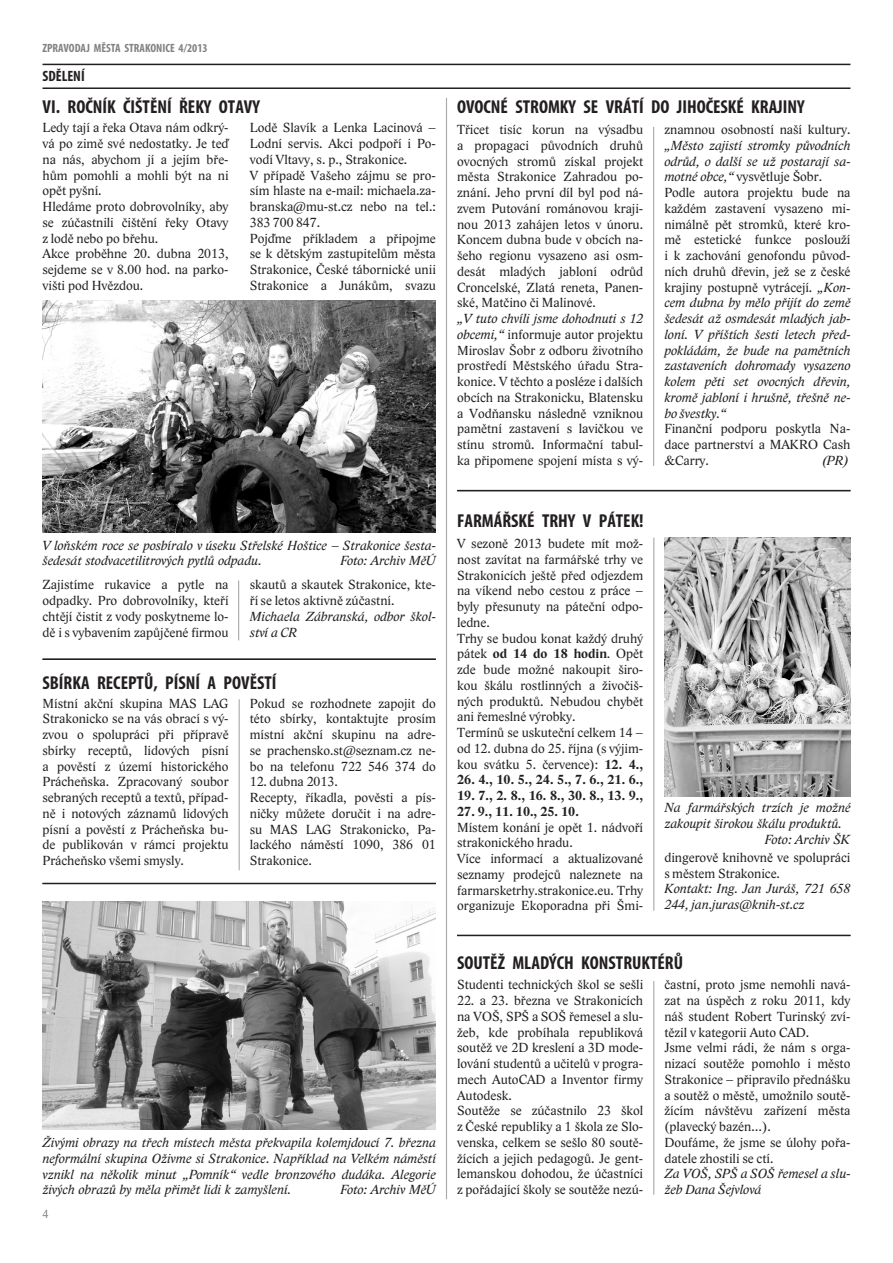
<style>
.page{position:relative;width:893px;height:1263px;background:#fff}
.page>*{position:absolute;margin:0;border:0;box-sizing:border-box;transform-origin:0 0}
.TITULEK{font:700 condensed 18.75px "Myriad Pro";color:#231f20}
.Rada_města{font:700 condensed 15px "Myriad Pro";color:#231f20}
.Body_text{font:13.5px/15.8px "Lido STFCE";color:#231f20;text-align:justify}
.Body_text-2{font:italic 13.5px/15.8px "Lido STFCE";color:#231f20;text-align:justify}
.popiska{font:italic 13.5px/15.8px "Lido STFCE";color:#231f20}
.Body_text-3{font:700 13.5px "Lido STFCE";color:#231f20}
.podpis{font:italic 13.5px/15.8px "Lido STFCE";color:#231f20}
.ZAHLAVI{font:700 condensed 12px "Myriad Pro";color:#808285}
.numero_vlevo{font:12px "Lido STFCE";color:#808285}
.s1{font-style:italic}
.s2{font-style:normal}
.s3{font-weight:700}
</style>
<div class="page">
<hr style="left:43px;top:64px;width:807px;height:1px;background:#231f20">
<hr style="left:43px;top:87px;width:807px;height:2px;background:#231f20">
<img style="left:664px;top:537px;width:186px;height:259px">
<hr style="left:653px;top:538px;width:1px;height:373px;background:#a8a9ad">
<hr style="left:653px;top:127px;width:1px;height:339px;background:#a8a9ad">
<hr style="left:43px;top:658px;width:393px;height:2px;background:#231f20">
<hr style="left:446px;top:98px;width:1px;height:1101px;background:#a8a9ad">
<hr style="left:238px;top:581px;width:1px;height:59px;background:#a8a9ad">
<img style="left:43px;top:300px;width:393px;height:232px">
<hr style="left:457px;top:935px;width:393px;height:1px;background:#231f20">
<hr style="left:239px;top:699px;width:1px;height:171px;background:#a8a9ad">
<hr style="left:653px;top:981px;width:1px;height:213px;background:#a8a9ad">
<hr style="left:43px;top:883px;width:393px;height:1px;background:#231f20">
<hr style="left:457px;top:490px;width:393px;height:1px;background:#231f20">
<img style="left:43px;top:901px;width:393px;height:228px">
<p class="ZAHLAVI" style="left:43px;top:40px;width:167px">ZPRAVODAJ MĚSTA STRAKONICE 4/2013</p>
<p class="Rada_města" style="left:43px;top:67px;width:44px">SDĚLENÍ</p>
<p class="TITULEK" style="left:43px;top:95px;width:219px">VI. ROČNÍK ČIŠTĚNÍ ŘEKY OTAVY</p>
<p class="Body_text" style="left:43px;top:120px;width:188px">Ledy tají a řeka Otava nám odkrý&shy;vá po zimě své nedostatky. Je teď na nás, abychom jí a jejím bře&shy;hům pomohli a mohli být na ni opět pyšní.</p>
<p class="Body_text" style="left:43px;top:199px;width:188px">Hledáme proto dobrovolníky, aby se zúčastnili čištění řeky Otavy z lodě nebo po břehu.</p>
<p class="Body_text" style="left:43px;top:246px;width:188px">Akce proběhne 20. dubna 2013, sejdeme se v 8.00 hod. na parko&shy;višti pod Hvězdou.</p>
<p class="Body_text" style="left:250px;top:120px;width:188px">Lodě Slavík a Lenka Lacinová – Lodní servis. Akci podpoří i Po&shy;vodí Vltavy, s. p., Strakonice.</p>
<p class="Body_text" style="left:250px;top:167px;width:188px">V případě Vašeho zájmu se pro&shy;sím hlaste na e-mail: michaela.za&shy;branska@mu-st.cz nebo na tel.:<br>383 700 847.</p>
<p class="Body_text" style="left:250px;top:230px;width:188px">Pojďme příkladem a připojme se k dětským zastupitelům města Strakonice, České tábornické unii Strakonice a Junákům, svazu</p>
<p class="popiska" style="left:43px;top:537px;width:395px">V loňském roce se posbíralo v úseku Střelské Hoštice – Strakonice šesta&shy;šedesát stodvacetilitrových pytlů odpadu.</p>
<p class="popiska" style="left:341px;top:553px;width:97px">Foto: Archiv MěÚ</p>
<p class="Body_text" style="left:43px;top:577px;width:188px">Zajistíme rukavice a pytle na odpadky. Pro dobrovolníky, kteří chtějí čistit z vody poskytneme lo&shy;dě i s vybavením zapůjčené firmou</p>
<p class="Body_text" style="left:250px;top:577px;width:188px">skautů a skautek Strakonice, kte&shy;ří se letos aktivně zúčastní.</p>
<p class="podpis" style="left:250px;top:608px;width:188px">Michaela Zábranská, odbor škol&shy;ství a CR</p>
<p class="TITULEK" style="left:43px;top:670px;width:235px">SBÍRKA RECEPTŮ, PÍSNÍ A POVĚSTÍ</p>
<p class="Body_text" style="left:43px;top:695px;width:188px">Místní akční skupina MAS LAG Strakonicko se na vás obrací s vý&shy;zvou o spolupráci při přípravě sbírky receptů, lidových písní a pověstí z území historického Prácheňska. Zpracovaný soubor sebraných receptů a textů, případ&shy;ně i notových záznamů lidových písní a pověstí z Prácheňska bu&shy;de publikován v rámci projektu Prácheňsko všemi smysly.</p>
<p class="Body_text" style="left:250px;top:695px;width:188px">Pokud se rozhodnete zapojit do této sbírky, kontaktujte prosím místní akční skupinu na adre&shy;se prachensko.st@seznam.cz ne&shy;bo na telefonu 722 546 374 do</p>
<p class="Body_text" style="left:250px;top:774px;width:89px">12. dubna 2013.</p>
<p class="Body_text" style="left:250px;top:790px;width:188px">Recepty, říkadla, pověsti a pís&shy;ničky můžete doručit i na adre&shy;su MAS LAG Strakonicko, Pa&shy;lackého náměstí 1090, 386 01<br>Strakonice.</p>
<p class="popiska" style="left:43px;top:1135px;width:395px;text-align:justify">Živými obrazy na třech místech města překvapila kolemjdoucí 7. března neformální skupina Oživme si Strakonice. Například na Velkém náměstí vznikl na několik minut „Pomník“ vedle bronzového dudáka. Alegorie živých obrazů by měla přimět lidi k zamyšlení.</p>
<p class="popiska" style="left:341px;top:1182px;width:97px">Foto: Archiv MěÚ</p>
<p class="numero_vlevo" style="left:43px;top:1207px;width:8px">4</p>
<p class="TITULEK" style="left:457px;top:95px;width:349px">OVOCNÉ STROMKY SE VRÁTÍ DO JIHOČESKÉ KRAJINY</p>
<p class="Body_text" style="left:457px;top:122px;width:188px">Třicet tisíc korun na výsadbu a propagaci původních druhů ovocných stromů získal projekt města Strakonice Zahradou po&shy;znání. Jeho první díl byl pod ná&shy;zvem Putování románovou kraji&shy;nou 2013 zahájen letos v únoru.<br>Koncem dubna bude v obcích na&shy;šeho regionu vysazeno asi osm&shy;desát mladých jabloní odrůd Croncelské, Zlatá reneta, Panen&shy;ské, Matčino či Malinové.</p>
<p class="Body_text" style="left:457px;top:311px;width:188px"><span class="s1">„V tuto chvíli jsme dohodnuti s 12 obcemi,“</span> informuje autor projektu Miroslav Šobr z odboru životního prostředí Městského úřadu Stra&shy;konice. V těchto a posléze i dalších obcích na Strakonicku, Blatensku a Vodňansku následně vzniknou pamětní zastavení s lavičkou ve stínu stromů. Informační tabul&shy;ka připomene spojení místa s vý-</p>
<p class="TITULEK" style="left:457px;top:509px;width:188px">FARMÁŘSKÉ TRHY V PÁTEK!</p>
<p class="Body_text-2" style="left:664px;top:122px;width:188px"><span class="s2">znamnou osobností naší kultury. </span>„Město zajistí stromky původních odrůd, o další se už postarají sa&shy;motné obce,“ <span class="s2">vysvětluje Šobr.</span></p>
<p class="Body_text-2" style="left:664px;top:185px;width:188px"><span class="s2">Podle autora projektu bude na každém zastavení vysazeno mi&shy;nimálně pět stromků, které kro&shy;mě estetické funkce poslouží i k zachování genofondu původ&shy;ních druhů dřevin, jež se z české krajiny postupně vytrácejí.</span> „Kon&shy;cem dubna by mělo přijít do země šedesát až osmdesát mladých jab&shy;loní. V příštích šesti letech před&shy;pokládám, že bude na pamětních zastaveních dohromady vysazeno kolem pěti set ovocných dřevin, kromě jabloní i hrušně, třešně ne&shy;bo švestky.“</p>
<p class="Body_text" style="left:664px;top:421px;width:188px">Finanční podporu poskytla Na&shy;dace partnerství a MAKRO Cash &amp;Carry.</p>
<p class="Body_text-2" style="left:822px;top:452px;width:28px">(PR)</p>
<p class="Body_text" style="left:457px;top:536px;width:188px">V sezoně 2013 budete mít mož&shy;nost zavítat na farmářské trhy ve Strakonicích ještě před odjezdem na víkend nebo cestou z práce – byly přesunuty na páteční odpo&shy;ledne.</p>
<p class="Body_text" style="left:457px;top:630px;width:188px">Trhy se budou konat každý druhý pátek <span class="s3">od 14 do 18 hodin</span>. Opět zde bude možné nakoupit širo&shy;kou škálu rostlinných a živočiš&shy;ných produktů. Nebudou chybět ani řemeslné výrobky.</p>
<p class="Body_text" style="left:457px;top:725px;width:188px">Termínů se uskuteční celkem 14 – od 12. dubna do 25. října (s výjim&shy;kou svátku 5. července): <span class="s3">12. 4.,</span></p>
<p class="Body_text-3" style="left:457px;top:772px;width:188px">26. 4., 10. 5., 24. 5., 7. 6., 21. 6.,</p>
<p class="Body_text-3" style="left:457px;top:787px;width:188px">19. 7., 2. 8., 16. 8., 30. 8., 13. 9.,</p>
<p class="Body_text-3" style="left:457px;top:803px;width:123px">27. 9., 11. 10., 25. 10.</p>
<p class="Body_text" style="left:457px;top:819px;width:188px">Místem konání je opět 1. nádvoří strakonického hradu.</p>
<p class="Body_text" style="left:457px;top:851px;width:188px">Více informací a aktualizované seznamy prodejců naleznete na farmarsketrhy.strakonice.eu. Trhy organizuje Ekoporadna při Šmi-</p>
<p class="Body_text" style="left:664px;top:849px;width:188px">dingerově knihovně ve spolupráci s městem Strakonice.</p>
<p class="popiska" style="left:664px;top:800px;width:188px">Na farmářských trzích je možné zakoupit širokou škálu produktů.</p>
<p class="popiska" style="left:765px;top:831px;width:87px">Foto: Archiv ŠK</p>
<p class="Body_text-2" style="left:664px;top:881px;width:188px">Kontakt: Ing. Jan Juráš, 721 658<br>244, jan.juras@knih-st.cz</p>
<p class="TITULEK" style="left:457px;top:951px;width:227px">SOUTĚŽ MLADÝCH KONSTRUKTÉRŮ</p>
<p class="Body_text" style="left:457px;top:977px;width:188px">Studenti technických škol se sešli</p>
<p class="Body_text" style="left:457px;top:993px;width:188px">22. a 23. března ve Strakonicích na VOŠ, SPŠ a SOŠ řemesel a slu&shy;žeb, kde probíhala republiková soutěž ve 2D kreslení a 3D mode&shy;lování studentů a učitelů v progra&shy;mech AutoCAD a Inventor firmy Autodesk.</p>
<p class="Body_text" style="left:457px;top:1103px;width:188px">Soutěže se zúčastnilo 23 škol z České republiky a 1 škola ze Slo&shy;venska, celkem se sešlo 80 soutě&shy;žících a jejich pedagogů. Je gent&shy;lemanskou dohodou, že účastníci z pořádající školy se soutěže nezú-</p>
<p class="Body_text" style="left:664px;top:977px;width:188px">častní, proto jsme nemohli navá&shy;zat na úspěch z roku 2011, kdy náš student Robert Turinský zví&shy;tězil v kategorii Auto CAD.</p>
<p class="Body_text" style="left:664px;top:1040px;width:188px">Jsme velmi rádi, že nám s orga&shy;nizací soutěže pomohlo i město Strakonice – připravilo přednášku a soutěž o městě, umožnilo soutě&shy;žícím návštěvu zařízení města (plavecký bazén…).</p>
<p class="Body_text" style="left:664px;top:1134px;width:188px">Doufáme, že jsme se úlohy pořa&shy;datele zhostili se ctí.</p>
<p class="podpis" style="left:664px;top:1166px;width:188px">Za VOŠ, SPŠ a SOŠ řemesel a slu&shy;žeb Dana Šejvlová</p>
</div>
